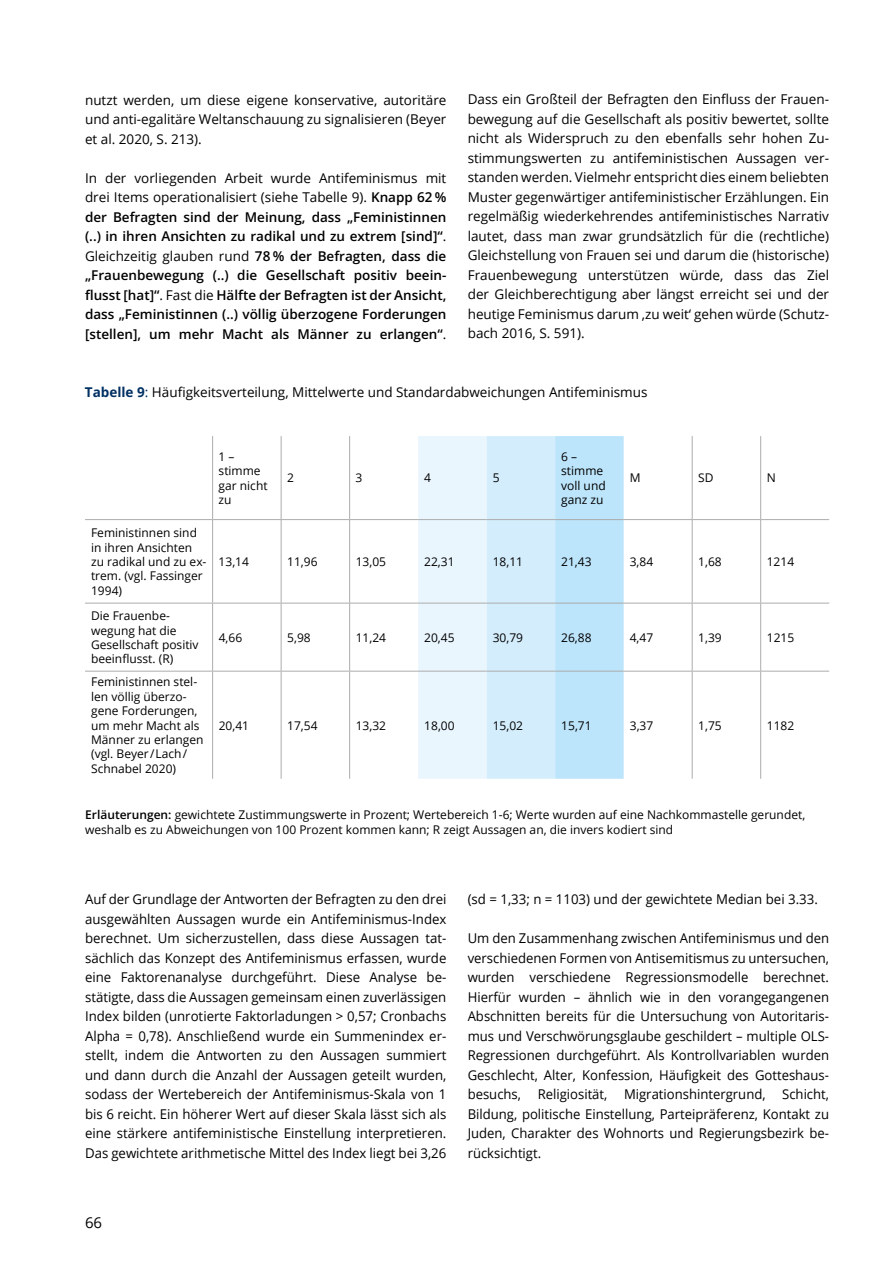
<style>
.page{position:relative;width:893px;height:1263px;background:#fff}
.page>*{position:absolute;margin:0;border:0;box-sizing:border-box;transform-origin:0 0}
.t1{font:15px "Open Sans";color:#000}
.t2{font:13.5px/19.5px "Open Sans";color:#000;text-align:justify}
.t3{font:600 13.5px/19.5px "Open Sans";color:#000;text-align:justify}
.t4{font:12px/14.4px "Open Sans";color:#000}
.s1{font-weight:400}
.s2{font-weight:700;color:#003063}
.s3{color:#003063}
.s4{font-weight:600}
</style>
<div class="page">
<svg style="left:418px;top:436px;width:206px;height:343px;background:#d3ecfb"></svg>
<hr style="left:212px;top:436px;width:1px;height:83px;background:#acacac">
<hr style="left:281px;top:436px;width:1px;height:83px;background:#acacac">
<hr style="left:349px;top:436px;width:1px;height:83px;background:#acacac">
<hr style="left:692px;top:436px;width:1px;height:83px;background:#acacac">
<hr style="left:760px;top:436px;width:1px;height:83px;background:#acacac">
<hr style="left:85px;top:519px;width:128px;height:1px;background:#acacac">
<hr style="left:213px;top:519px;width:68px;height:1px;background:#acacac">
<hr style="left:212px;top:520px;width:1px;height:83px;background:#acacac">
<hr style="left:281px;top:519px;width:69px;height:1px;background:#acacac">
<hr style="left:281px;top:520px;width:1px;height:83px;background:#acacac">
<hr style="left:350px;top:519px;width:68px;height:1px;background:#acacac">
<hr style="left:349px;top:520px;width:1px;height:83px;background:#acacac">
<hr style="left:418px;top:519px;width:69px;height:1px;background:#acacac">
<hr style="left:487px;top:519px;width:68px;height:1px;background:#acacac">
<hr style="left:555px;top:519px;width:69px;height:1px;background:#acacac">
<hr style="left:624px;top:519px;width:68px;height:1px;background:#acacac">
<hr style="left:692px;top:519px;width:69px;height:1px;background:#acacac">
<hr style="left:692px;top:520px;width:1px;height:83px;background:#acacac">
<hr style="left:761px;top:519px;width:68px;height:1px;background:#acacac">
<hr style="left:760px;top:520px;width:1px;height:83px;background:#acacac">
<hr style="left:85px;top:603px;width:128px;height:1px;background:#acacac">
<hr style="left:213px;top:603px;width:68px;height:1px;background:#acacac">
<hr style="left:212px;top:603px;width:1px;height:68px;background:#acacac">
<hr style="left:281px;top:603px;width:69px;height:1px;background:#acacac">
<hr style="left:281px;top:603px;width:1px;height:68px;background:#acacac">
<hr style="left:350px;top:603px;width:68px;height:1px;background:#acacac">
<hr style="left:349px;top:603px;width:1px;height:68px;background:#acacac">
<hr style="left:418px;top:603px;width:69px;height:1px;background:#acacac">
<hr style="left:487px;top:603px;width:68px;height:1px;background:#acacac">
<hr style="left:555px;top:603px;width:69px;height:1px;background:#acacac">
<hr style="left:624px;top:603px;width:68px;height:1px;background:#acacac">
<hr style="left:692px;top:603px;width:69px;height:1px;background:#acacac">
<hr style="left:692px;top:603px;width:1px;height:68px;background:#acacac">
<hr style="left:761px;top:603px;width:68px;height:1px;background:#acacac">
<hr style="left:760px;top:603px;width:1px;height:68px;background:#acacac">
<hr style="left:85px;top:671px;width:128px;height:1px;background:#acacac">
<hr style="left:213px;top:671px;width:68px;height:1px;background:#acacac">
<hr style="left:212px;top:671px;width:1px;height:108px;background:#acacac">
<hr style="left:281px;top:671px;width:69px;height:1px;background:#acacac">
<hr style="left:281px;top:671px;width:1px;height:108px;background:#acacac">
<hr style="left:350px;top:671px;width:68px;height:1px;background:#acacac">
<hr style="left:349px;top:671px;width:1px;height:108px;background:#acacac">
<hr style="left:418px;top:671px;width:69px;height:1px;background:#acacac">
<hr style="left:487px;top:671px;width:68px;height:1px;background:#acacac">
<hr style="left:555px;top:671px;width:69px;height:1px;background:#acacac">
<hr style="left:624px;top:671px;width:68px;height:1px;background:#acacac">
<hr style="left:692px;top:671px;width:69px;height:1px;background:#acacac">
<hr style="left:692px;top:671px;width:1px;height:108px;background:#acacac">
<hr style="left:761px;top:671px;width:68px;height:1px;background:#acacac">
<hr style="left:760px;top:671px;width:1px;height:108px;background:#acacac">
<p class="t2" style="left:85px;top:90px;width:363px">nutzt werden, um diese eigene konservative, autoritäre und anti-egalitäre Weltanschauung zu signalisieren (Beyer et al. 2020, S. 213).</p>
<p class="t3" style="left:85px;top:168px;width:363px"><span class="s1">In der vorliegenden Arbeit wurde Antifeminismus mit drei Items operationalisiert (siehe Tabelle 9).</span> Knapp 62 % der Befragten sind der Meinung, dass „Feministinnen (..) in ihren Ansichten zu radikal und zu extrem [sind]“<span class="s1">.<br>Gleichzeitig glauben rund</span> 78 % der Befragten, dass die „Frauenbewegung (..) die Gesellschaft positiv beein&shy;flusst [hat]“<span class="s1">. Fast die</span> Hälfte der Befragten ist der Ansicht, dass „Feministinnen (..) völlig überzogene Forderungen [stellen], um mehr Macht als Männer zu erlangen“<span class="s1">.</span></p>
<p class="t2" style="left:468px;top:89px;width:363px">Dass ein Großteil der Befragten den Einfluss der Frauen&shy;bewegung auf die Gesellschaft als positiv bewertet, sollte nicht als Widerspruch zu den ebenfalls sehr hohen Zu&shy;stimmungswerten zu antifeministischen Aussagen ver&shy;standen werden. Vielmehr entspricht dies einem beliebten Muster gegenwärtiger antifeministischer Erzählungen. Ein regelmäßig wiederkehrendes antifeministisches Narrativ lautet, dass man zwar grundsätzlich für die (rechtliche)<br>Gleichstellung von Frauen sei und darum die (historische)<br>Frauenbewegung unterstützen würde, dass das Ziel der Gleichberechtigung aber längst erreicht sei und der heutige Feminismus darum ‚zu weit‘ gehen würde (Schutz&shy;bach 2016, S. 591).</p>
<p class="t2" style="left:85px;top:382px;width:564px"><span class="s2">Tabelle 9</span><span class="s3">:</span> Häufigkeitsverteilung, Mittelwerte und Standardabweichungen Antifeminismus</p>
<p class="t4" style="left:91px;top:525px;width:117px">Feministinnen sind in ihren Ansichten zu radikal und zu ex&shy;trem. (vgl. Fassinger<br>1994)</p>
<p class="t4" style="left:91px;top:608px;width:109px">Die Frauenbe&shy;wegung hat die<br>Gesellschaft positiv beeinflusst. (R)</p>
<p class="t4" style="left:91px;top:674px;width:114px">Feministinnen stel&shy;len völlig überzo&shy;gene Forderungen, um mehr Macht als<br>Männer zu erlangen (vgl. Beyer / Lach /<br>Schnabel 2020)</p>
<p class="t4" style="left:219px;top:449px;width:50px">1 – stimme gar nicht zu</p>
<p class="t4" style="left:287px;top:471px;width:8px">2</p>
<p class="t4" style="left:356px;top:471px;width:8px">3</p>
<p class="t4" style="left:424px;top:471px;width:8px">4</p>
<p class="t4" style="left:493px;top:471px;width:8px">5</p>
<p class="t4" style="left:561px;top:449px;width:46px">6 – stimme voll und ganz zu</p>
<p class="t4" style="left:630px;top:471px;width:12px">M</p>
<p class="t4" style="left:698px;top:471px;width:17px">SD</p>
<p class="t4" style="left:767px;top:471px;width:11px">N</p>
<p class="t4" style="left:219px;top:554px;width:32px">13,14</p>
<p class="t4" style="left:287px;top:554px;width:32px">11,96</p>
<p class="t4" style="left:356px;top:554px;width:32px">13,05</p>
<p class="t4" style="left:424px;top:554px;width:32px">22,31</p>
<p class="t4" style="left:493px;top:554px;width:32px">18,11</p>
<p class="t4" style="left:561px;top:554px;width:32px">21,43</p>
<p class="t4" style="left:630px;top:554px;width:25px">3,84</p>
<p class="t4" style="left:698px;top:554px;width:25px">1,68</p>
<p class="t4" style="left:767px;top:554px;width:29px">1214</p>
<p class="t4" style="left:219px;top:630px;width:25px">4,66</p>
<p class="t4" style="left:287px;top:630px;width:25px">5,98</p>
<p class="t4" style="left:356px;top:630px;width:32px">11,24</p>
<p class="t4" style="left:424px;top:630px;width:32px">20,45</p>
<p class="t4" style="left:493px;top:630px;width:32px">30,79</p>
<p class="t4" style="left:561px;top:630px;width:32px">26,88</p>
<p class="t4" style="left:630px;top:630px;width:25px">4,47</p>
<p class="t4" style="left:698px;top:630px;width:25px">1,39</p>
<p class="t4" style="left:767px;top:630px;width:29px">1215</p>
<p class="t4" style="left:219px;top:718px;width:32px">20,41</p>
<p class="t4" style="left:287px;top:718px;width:32px">17,54</p>
<p class="t4" style="left:356px;top:718px;width:32px">13,32</p>
<p class="t4" style="left:424px;top:718px;width:32px">18,00</p>
<p class="t4" style="left:493px;top:718px;width:32px">15,02</p>
<p class="t4" style="left:561px;top:718px;width:32px">15,71</p>
<p class="t4" style="left:630px;top:718px;width:25px">3,37</p>
<p class="t4" style="left:698px;top:718px;width:25px">1,75</p>
<p class="t4" style="left:767px;top:718px;width:29px">1182</p>
<p class="t4" style="left:85px;top:808px;width:722px"><span class="s4">Erläuterungen:</span> gewichtete Zustimmungswerte in Prozent; Wertebereich 1-6; Werte wurden auf eine Nachkommastelle gerundet, weshalb es zu Abweichungen von 100 Prozent kommen kann; R zeigt Aussagen an, die invers kodiert sind</p>
<p class="t2" style="left:85px;top:889px;width:363px">Auf der Grundlage der Antworten der Befragten zu den drei ausgewählten Aussagen wurde ein Antifeminismus-Index berechnet. Um sicherzustellen, dass diese Aussagen tat&shy;sächlich das Konzept des Antifeminismus erfassen, wurde eine Faktorenanalyse durchgeführt. Diese Analyse be&shy;stätigte, dass die Aussagen gemeinsam einen zuverlässigen Index bilden (unrotierte Faktorladungen &gt; 0,57; Cronbachs Alpha = 0,78). Anschließend wurde ein Summenindex er&shy;stellt, indem die Antworten zu den Aussagen summiert und dann durch die Anzahl der Aussagen geteilt wurden, sodass der Wertebereich der Antifeminismus-Skala von 1 bis 6 reicht. Ein höherer Wert auf dieser Skala lässt sich als eine stärkere antifeministische Einstellung interpretieren.<br>Das gewichtete arithmetische Mittel des Index liegt bei 3,26</p>
<p class="t2" style="left:468px;top:889px;width:352px">(sd = 1,33; n = 1103) und der gewichtete Median bei 3.33.</p>
<p class="t2" style="left:468px;top:928px;width:363px">Um den Zusammenhang zwischen Antifeminismus und den verschiedenen Formen von Antisemitismus zu untersuchen, wurden verschiedene Regressionsmodelle berechnet.<br>Hierfür wurden – ähnlich wie in den vorangegangenen Abschnitten bereits für die Untersuchung von Autoritaris&shy;mus und Verschwörungsglaube geschildert – multiple OLS-Regressionen durchgeführt. Als Kontrollvariablen wurden Geschlecht, Alter, Konfession, Häufigkeit des Gotteshaus&shy;besuchs, Religiosität, Migrationshintergrund, Schicht, Bildung, politische Einstellung, Parteipräferenz, Kontakt zu Juden, Charakter des Wohnorts und Regierungsbezirk be&shy;rücksichtigt.</p>
<p class="t1" style="left:85px;top:1212px;width:19px">66</p>
</div>
